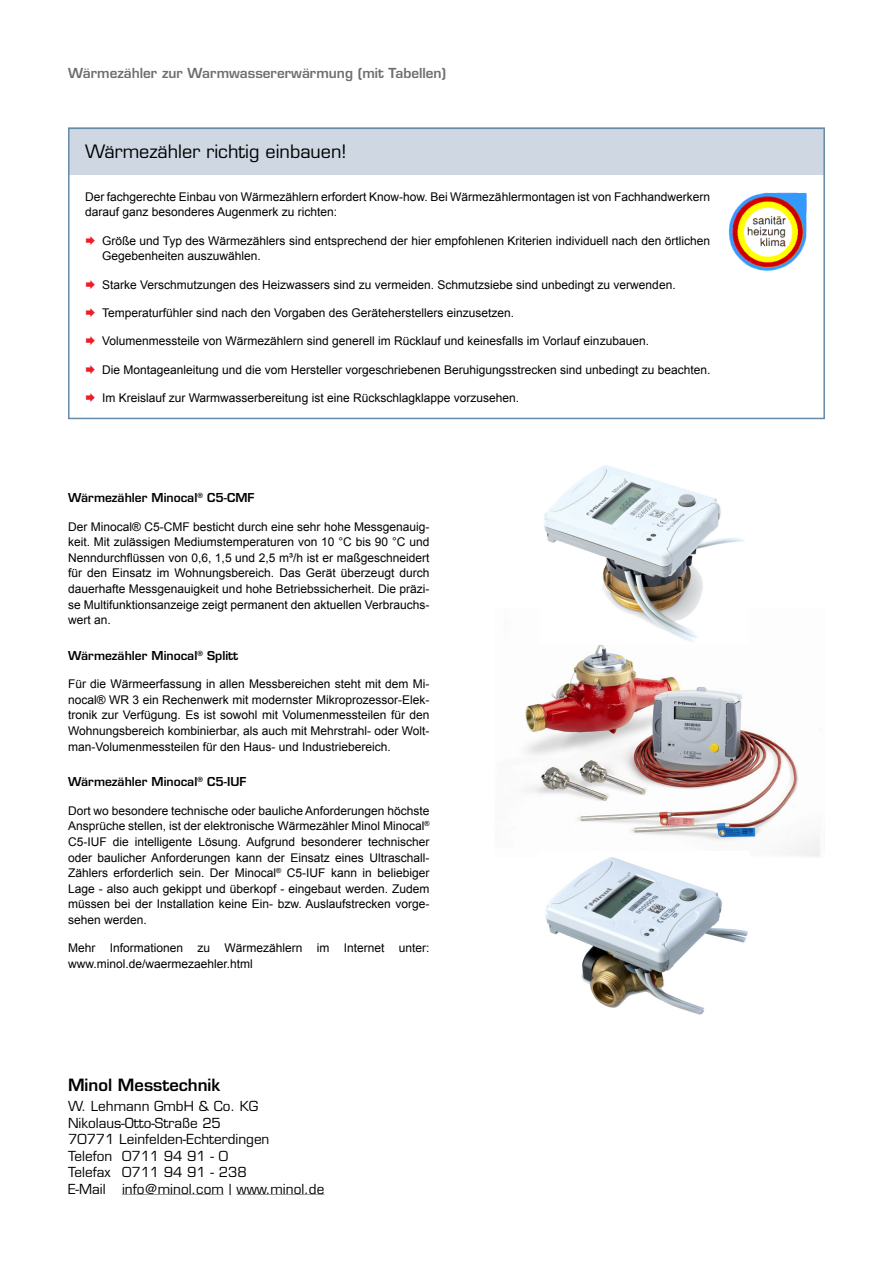
<style>
.page{position:relative;width:893px;height:1263px;background:#fff}
.page>*{position:absolute;margin:0;border:0;box-sizing:border-box;transform-origin:0 0}
.t1{font:18px "Eurostile LT Std";color:#000}
.t2{font:600 16.5px "Eurostile LT Std";color:#000}
.t3{font:13.5px/16.5px "Eurostile LT Std";color:#000}
.t4{font:600 13.5px "Eurostile LT Std";color:#6d6e71}
.t5{font:12px/15.6px "Arial";color:#000}
.t6{font:600 12px "Eurostile LT Std";color:#000}
.s1{color:#ed1c29}
</style>
<div class="page">
<hr style="left:122px;top:1195px;width:102px;height:1px;background:#000">
<hr style="left:237px;top:1195px;width:87px;height:1px;background:#000">
<div style="left:68px;top:128px;width:757px;height:47px;background:#ced7e2"></div>
<div style="left:68px;top:128px;width:757px;height:291px;border:2px solid #668ba7"></div>
<img style="left:728px;top:192px;width:79px;height:79px">
<img style="left:525px;top:645px;width:295px;height:212px">
<img style="left:539px;top:852px;width:210px;height:163px">
<img style="left:544px;top:465px;width:201px;height:178px">
<p class="t4" style="left:68px;top:65px;width:380px">Wärmezähler zur Warmwassererwärmung (mit Tabellen)</p>
<h1 class="t1" style="left:85px;top:141px;width:263px">Wärmezähler richtig einbauen!</h1>
<p class="t5" style="left:85px;top:189px;width:627px">Der fachgerechte Einbau von Wärmezählern erfordert Know-how. Bei Wärmezählermontagen ist von Fachhandwerkern darauf ganz besonderes Augenmerk zu richten:</p>
<p class="t5" style="left:102px;top:233px;width:610px;text-indent:-17px"><span class="s1">◻</span> Größe und Typ des Wärmezählers sind entsprechend der hier empfohlenen Kriterien individuell nach den örtlichen<br>Gegebenheiten auszuwählen.</p>
<p class="t5" style="left:85px;top:277px;width:592px"><span class="s1">◻</span> Starke Verschmutzungen des Heizwassers sind zu vermeiden. Schmutzsiebe sind unbedingt zu verwenden.</p>
<p class="t5" style="left:85px;top:305px;width:431px"><span class="s1">◻</span> Temperaturfühler sind nach den Vorgaben des Geräteherstellers einzusetzen.</p>
<p class="t5" style="left:85px;top:334px;width:565px"><span class="s1">◻</span> Volumenmessteile von Wärmezählern sind generell im Rücklauf und keinesfalls im Vorlauf einzubauen.</p>
<p class="t5" style="left:85px;top:362px;width:627px"><span class="s1">◻</span> Die Montageanleitung und die vom Hersteller vorgeschriebenen Beruhigungsstrecken sind unbedingt zu beachten.</p>
<p class="t5" style="left:85px;top:390px;width:436px"><span class="s1">◻</span> Im Kreislauf zur Warmwasserbereitung ist eine Rückschlagklappe vorzusehen.</p>
<p class="t6" style="left:68px;top:490px;width:188px">Wärmezähler Minocal<sup>®</sup> C5-CMF</p>
<p class="t5" style="left:68px;top:519px;width:363px;text-align:justify">Der Minocal® C5-CMF besticht durch eine sehr hohe Messgenauig&shy;keit. Mit zulässigen Mediumstemperaturen von 10 °C bis 90 °C und Nenndurchflüssen von 0,6, 1,5 und 2,5 m³/h ist er maßgeschneidert für den Einsatz im Wohnungsbereich. Das Gerät überzeugt durch dauerhafte Messgenauigkeit und hohe Betriebssicherheit. Die präzi&shy;se Multifunktionsanzeige zeigt permanent den aktuellen Verbrauchs&shy;wert an.</p>
<p class="t6" style="left:68px;top:648px;width:172px">Wärmezähler Minocal<sup>®</sup> Splitt</p>
<p class="t5" style="left:68px;top:676px;width:363px;text-align:justify">Für die Wärmeerfassung in allen Messbereichen steht mit dem Mi&shy;nocal® WR 3 ein Rechenwerk mit modernster Mikroprozessor-Elek&shy;tronik zur Verfügung. Es ist sowohl mit Volumenmessteilen für den Wohnungsbereich kombinierbar, als auch mit Mehrstrahl- oder Wolt&shy;man-Volumenmessteilen für den Haus- und Industriebereich.</p>
<p class="t6" style="left:68px;top:774px;width:180px">Wärmezähler Minocal<sup>®</sup> C5-IUF</p>
<p class="t5" style="left:68px;top:803px;width:363px;text-align:justify">Dort wo besondere technische oder bauliche Anforderungen höchste Ansprüche stellen, ist der elektronische Wärmezähler Minol Minocal<sup>® </sup>C5-IUF die intelligente Lösung. Aufgrund besonderer technischer oder baulicher Anforderungen kann der Einsatz eines Ultraschall-Zählers erforderlich sein. Der Minocal<sup>®</sup> C5-IUF kann in beliebiger Lage - also auch gekippt und überkopf - eingebaut werden. Zudem müssen bei der Installation keine Ein- bzw. Auslaufstrecken vorge&shy;sehen werden.</p>
<p class="t5" style="left:68px;top:940px;width:363px">Mehr Informationen zu Wärmezählern im Internet unter: www.minol.de/waermezaehler.html</p>
<h2 class="t2" style="left:68px;top:1074px;width:154px">Minol Messtechnik</h2>
<p class="t3" style="left:68px;top:1098px;width:258px">W. Lehmann GmbH &amp; Co. KG<br>Nikolaus-Otto-Straße 25<br>70771 Leinfelden-Echterdingen<br>Telefon 0711 94 91 - 0<br>Telefax 0711 94 91 - 238<br>E-Mail info@minol.com | www.minol.de</p>
</div>
